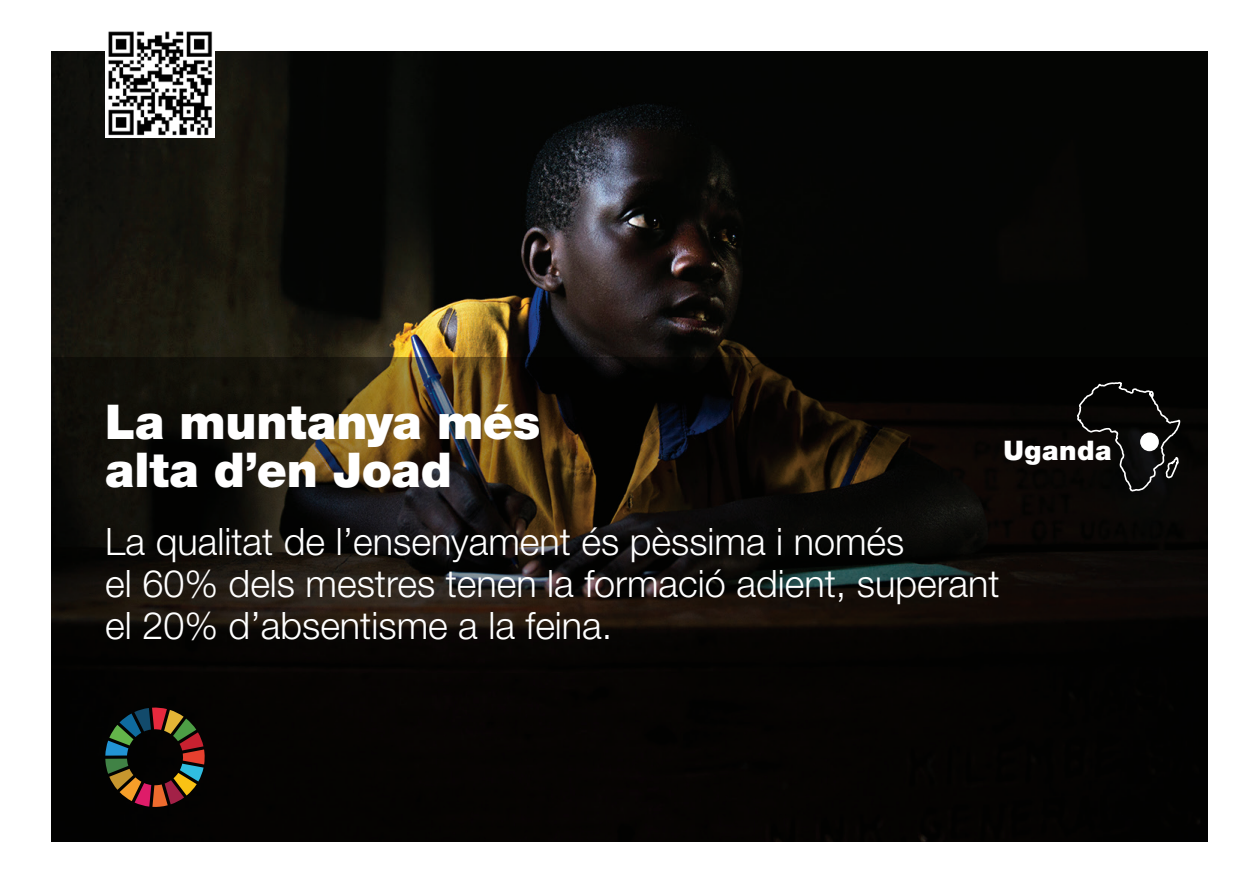
<style>
.page{position:relative;width:1259px;height:893px;background:#fff}
.page>*{position:absolute;margin:0;border:0;box-sizing:border-box;transform-origin:0 0}
.titol{font:900 48px/48px "Helvetica Neue LT Pro";letter-spacing:-.005em;color:#fff}
.texte{font:300 37.8px/42px "Helvetica Neue LT Pro";color:#fff}
.pais{font:900 27px "Helvetica Neue LT Pro";letter-spacing:.02em;color:#fff}
</style>
<div class="page">
<img style="left:51px;top:51px;width:1157px;height:791px">
<svg style="left:51px;top:357px;width:1156px;height:485px;background:#0f0c07"></svg>
<svg style="left:1075px;top:378px;width:106px;height:115px;background:#1a1a19"></svg>
<svg style="left:105px;top:707px;width:100px;height:100px;background:#403124"></svg>
<img style="left:105px;top:31px;width:109px;height:106px">
<p class="titol" style="left:105px;top:398px;width:436px">La muntanya més alta d’en Joad</p>
<p class="texte" style="left:105px;top:519px;width:896px">La qualitat de l’ensenyament és pèssima i només<br>el 60% dels mestres tenen la formació adient, superant el 20% d’absentisme a la feina.</p>
<p class="pais" style="left:1003px;top:435px;width:110px">Uganda</p>
</div>
